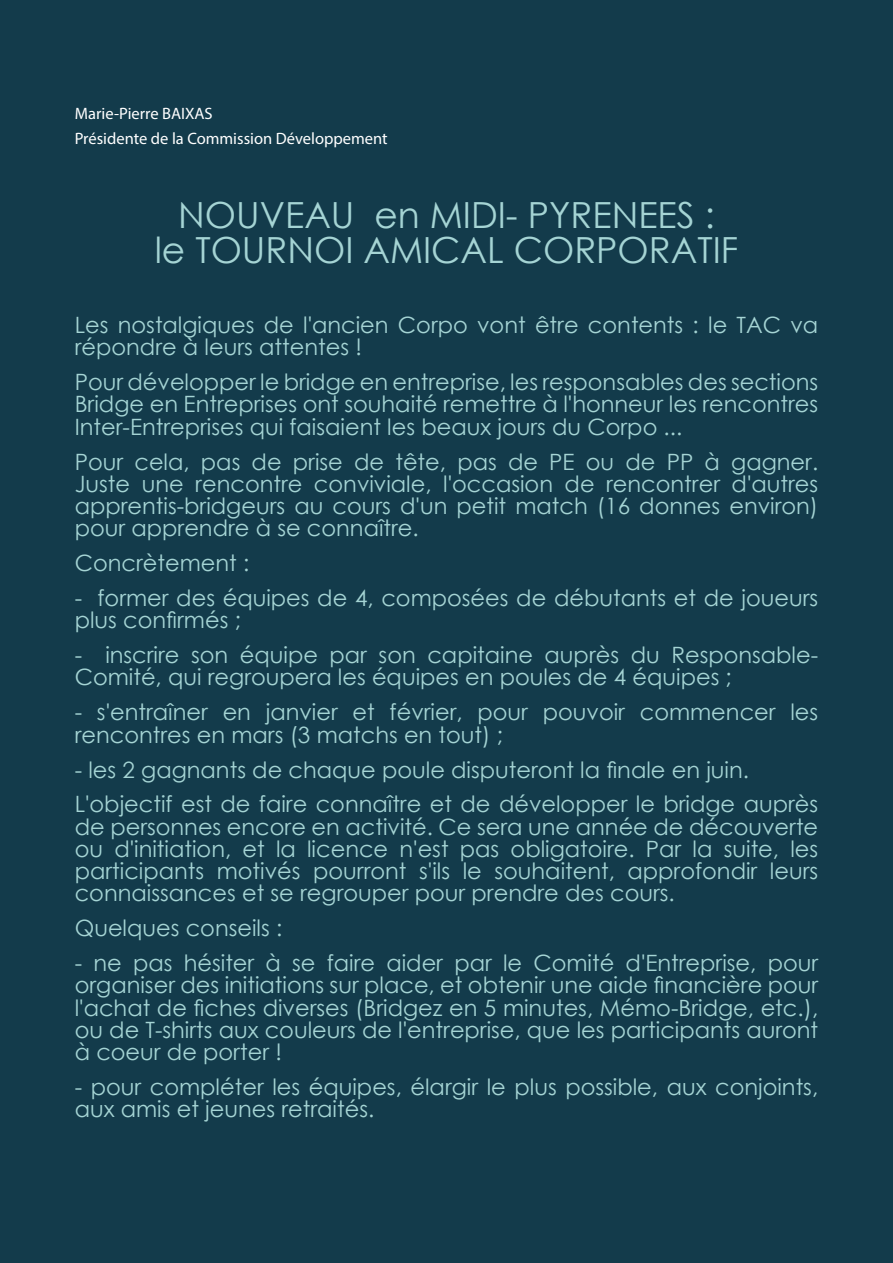
<style>
.page{position:relative;width:893px;height:1263px;background:#133b4b}
.page>*{position:absolute;margin:0;border:0;box-sizing:border-box;transform-origin:0 0}
.Bulleted_List{font:36px "Century Gothic";color:#a5d4d4}
.Bulleted_List-2{font:22.5px/22.2px "Century Gothic";color:#a5d4d4}
.Bulleted_List-3{font:16.5px "Myriad Pro";color:#fff}
</style>
<div class="page">
<p class="Bulleted_List-3" style="left:75px;top:104px;width:140px">Marie-Pierre BAIXAS</p>
<p class="Bulleted_List-3" style="left:75px;top:128px;width:315px">Présidente de la Commission Développement</p>
<p class="Bulleted_List" style="left:178px;top:190px;width:538px">NOUVEAU en MIDI- PYRENEES :</p>
<p class="Bulleted_List" style="left:155px;top:225px;width:585px">le TOURNOI AMICAL CORPORATIF</p>
<p class="Bulleted_List-2" style="left:75px;top:313px;width:745px">Les nostalgiques de l'ancien Corpo vont être contents : le TAC va répondre à leurs attentes !</p>
<p class="Bulleted_List-2" style="left:75px;top:371px;width:745px;text-align:justify">Pour développer le bridge en entreprise, les responsables des sections Bridge en Entreprises ont souhaité remettre à l'honneur les rencontres Inter-Entreprises qui faisaient les beaux jours du Corpo ...</p>
<p class="Bulleted_List-2" style="left:75px;top:450px;width:745px;text-align:justify">Pour cela, pas de prise de tête, pas de PE ou de PP à gagner.<br>Juste une rencontre conviviale, l'occasion de rencontrer d'autres apprentis-bridgeurs au cours d'un petit match (16 donnes environ) pour apprendre à se connaître.</p>
<p class="Bulleted_List-2" style="left:75px;top:551px;width:176px">Concrètement :</p>
<p class="Bulleted_List-2" style="left:75px;top:586px;width:745px">- former des équipes de 4, composées de débutants et de joueurs plus confirmés ;</p>
<p class="Bulleted_List-2" style="left:75px;top:644px;width:745px">- inscrire son équipe par son capitaine auprès du Responsable-<br>Comité, qui regroupera les équipes en poules de 4 équipes ;</p>
<p class="Bulleted_List-2" style="left:75px;top:701px;width:745px">- s'entraîner en janvier et février, pour pouvoir commencer les rencontres en mars (3 matchs en tout) ;</p>
<p class="Bulleted_List-2" style="left:75px;top:758px;width:676px">- les 2 gagnants de chaque poule disputeront la finale en juin.</p>
<p class="Bulleted_List-2" style="left:75px;top:793px;width:745px;text-align:justify">L'objectif est de faire connaître et de développer le bridge auprès de personnes encore en activité. Ce sera une année de découverte ou d'initiation, et la licence n'est pas obligatoire. Par la suite, les participants motivés pourront s'ils le souhaitent, approfondir leurs connaissances et se regrouper pour prendre des cours.</p>
<p class="Bulleted_List-2" style="left:75px;top:917px;width:209px">Quelques conseils :</p>
<p class="Bulleted_List-2" style="left:75px;top:952px;width:745px;text-align:justify">- ne pas hésiter à se faire aider par le Comité d'Entreprise, pour organiser des initiations sur place, et obtenir une aide financière pour l'achat de fiches diverses (Bridgez en 5 minutes, Mémo-Bridge, etc.), ou de T-shirts aux couleurs de l'entreprise, que les participants auront à coeur de porter !</p>
<p class="Bulleted_List-2" style="left:75px;top:1075px;width:745px">- pour compléter les équipes, élargir le plus possible, aux conjoints, aux amis et jeunes retraités.</p>
</div>
